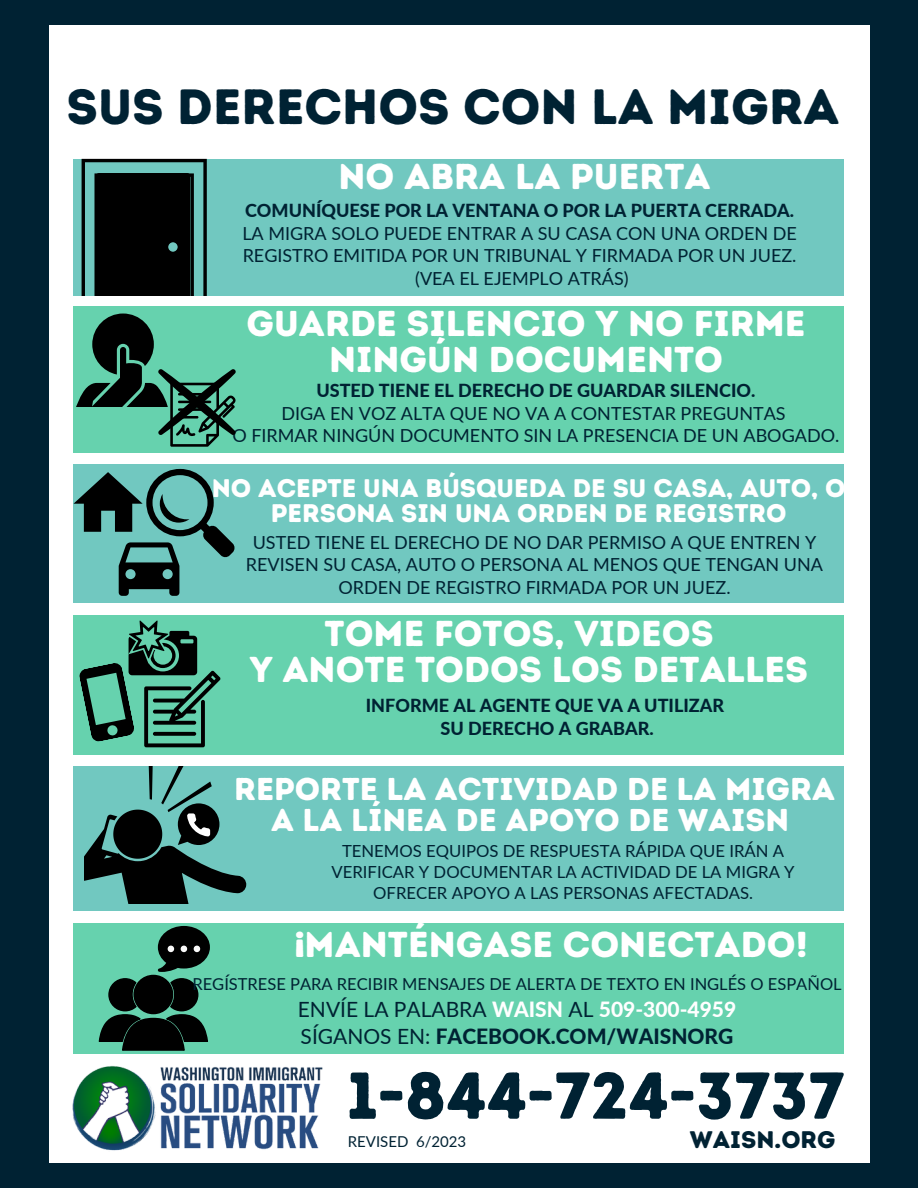
<style>
.page{position:relative;width:918px;height:1188px;background:#023}
.page>*{position:absolute;margin:0;border:0;box-sizing:border-box;transform-origin:0 0}
.t1{font:66px "Intro Rust Base";color:#023}
.t2{font:49.5px "Intro Rust Base";color:#023}
.t3{font:36px/36px "Intro Rust Base";color:#fff;text-align:center}
.t4{font:31.65px/31.7px "Intro Rust Base";color:#fff;text-align:center}
.t5{font:25.5px/24.8px "Intro Rust Base";color:#fff;text-align:center}
.t6{font:24px "Intro Rust Base";color:#023}
.t7{font:800 21px "Lato";color:#fff}
.t8{font:800 21px "Lato";color:#023}
.t9{font:18px/22.5px "Lato";color:#023}
.t10{font:800 18px "Lato";color:#023}
.t11{font:16.65px/20.9px "Lato";color:#023;text-align:center}
.t12{font:16.5px "Lato";color:#023}
.t13{font:15px "Lato";color:#023}
.s1{font-weight:400;color:#023}
.s2{font-weight:400}
</style>
<div class="page">
<div style="left:49px;top:25px;width:820px;height:1138px;background:#fff"></div>
<div style="left:74px;top:159px;width:770px;height:136px;background:#71c8c0"></div>
<div style="left:74px;top:307px;width:770px;height:146px;background:#66d2ae"></div>
<div style="left:74px;top:464px;width:770px;height:139px;background:#71c8c0"></div>
<div style="left:74px;top:615px;width:770px;height:139px;background:#66d2ae"></div>
<div style="left:74px;top:766px;width:770px;height:145px;background:#71c8c0"></div>
<div style="left:74px;top:923px;width:770px;height:131px;background:#66d2ae"></div>
<svg style="left:82px;top:159px;width:125px;height:137px"></svg>
<svg style="left:85px;top:766px;width:162px;height:138px"></svg>
<img style="left:72px;top:1065px;width:251px;height:86px">
<svg style="left:74px;top:469px;width:161px;height:127px"></svg>
<svg style="left:79px;top:620px;width:142px;height:127px"></svg>
<svg style="left:153px;top:732px;width:43px;height:4px"></svg>
<svg style="left:99px;top:926px;width:111px;height:125px"></svg>
<svg style="left:76px;top:314px;width:160px;height:133px"></svg>
<p class="t2" style="left:67px;top:77px;width:774px">SUS DERECHOS CON LA MIGRA</p>
<p class="t3" style="left:338px;top:158px;width:374px">NO ABRA LA PUERTA</p>
<p class="t10" style="left:245px;top:200px;width:551px">COMUNÍQUESE POR LA VENTANA O POR LA PUERTA CERRADA.</p>
<p class="t9" style="left:242px;top:222px;width:556px">LA MIGRA SOLO PUEDE ENTRAR A SU CASA CON UNA ORDEN DE<br>REGISTRO EMITIDA POR UN TRIBUNAL Y FIRMADA POR UN JUEZ.</p>
<p class="t9" style="left:415px;top:267px;width:215px">(VEA EL EJEMPLO ATRÁS)</p>
<p class="t3" style="left:247px;top:305px;width:561px">GUARDE SILENCIO Y NO FIRME<br>NINGÚN DOCUMENTO</p>
<p class="t10" style="left:316px;top:379px;width:441px">USTED TIENE EL DERECHO DE GUARDAR SILENCIO.</p>
<p class="t9" style="left:281px;top:401px;width:506px">DIGA EN VOZ ALTA QUE NO VA A CONTESTAR PREGUNTAS</p>
<p class="t9" style="left:232px;top:424px;width:609px">O FIRMAR NINGÚN DOCUMENTO SIN LA PRESENCIA DE UN ABOGADO.</p>
<p class="t5" style="left:212px;top:476px;width:636px">NO ACEPTE UNA BÚSQUEDA DE SU CASA, AUTO, O<br>PERSONA SIN UNA ORDEN DE REGISTRO</p>
<p class="t9" style="left:246px;top:530px;width:579px;text-align:center">USTED TIENE EL DERECHO DE NO DAR PERMISO A QUE ENTREN Y<br>REVISEN SU CASA, AUTO O PERSONA AL MENOS QUE TENGAN UNA<br>ORDEN DE REGISTRO FIRMADA POR UN JUEZ.</p>
<p class="t3" style="left:325px;top:615px;width:391px">TOME FOTOS, VIDEOS</p>
<p class="t3" style="left:250px;top:651px;width:560px">Y ANOTE TODOS LOS DETALLES</p>
<p class="t10" style="left:366px;top:694px;width:360px">INFORME AL AGENTE QUE VA A UTILIZAR</p>
<p class="t10" style="left:441px;top:717px;width:215px">SU DERECHO A GRABAR.</p>
<p class="t4" style="left:234px;top:773px;width:602px">REPORTE LA ACTIVIDAD DE LA MIGRA<br>A LA LÍNEA DE APOYO DE WAISN</p>
<p class="t11" style="left:332px;top:840px;width:465px">TENEMOS EQUIPOS DE RESPUESTA RÁPIDA QUE IRÁN A<br>VERIFICAR Y DOCUMENTAR LA ACTIVIDAD DE LA MIGRA Y<br>OFRECER APOYO A LAS PERSONAS AFECTADAS.</p>
<p class="t3" style="left:294px;top:926px;width:515px">¡MANTÉNGASE CONECTADO!</p>
<p class="t12" style="left:192px;top:974px;width:651px">REGÍSTRESE PARA RECIBIR MENSAJES DE ALERTA DE TEXTO EN INGLÉS O ESPAÑOL</p>
<p class="t7" style="left:298px;top:996px;width:440px"><span class="s1">ENVÍE LA PALABRA</span> WAISN <span class="s1">AL</span> 509-300-4959</p>
<p class="t8" style="left:301px;top:1023px;width:434px"><span class="s2">SÍGANOS EN:</span> FACEBOOK.COM/WAISNORG</p>
<p class="t1" style="left:346px;top:1056px;width:500px">1-844-724-3737</p>
<p class="t6" style="left:690px;top:1125px;width:147px">WAISN.ORG</p>
<p class="t13" style="left:348px;top:1132px;width:120px">REVISED 6/2023</p>
</div>
